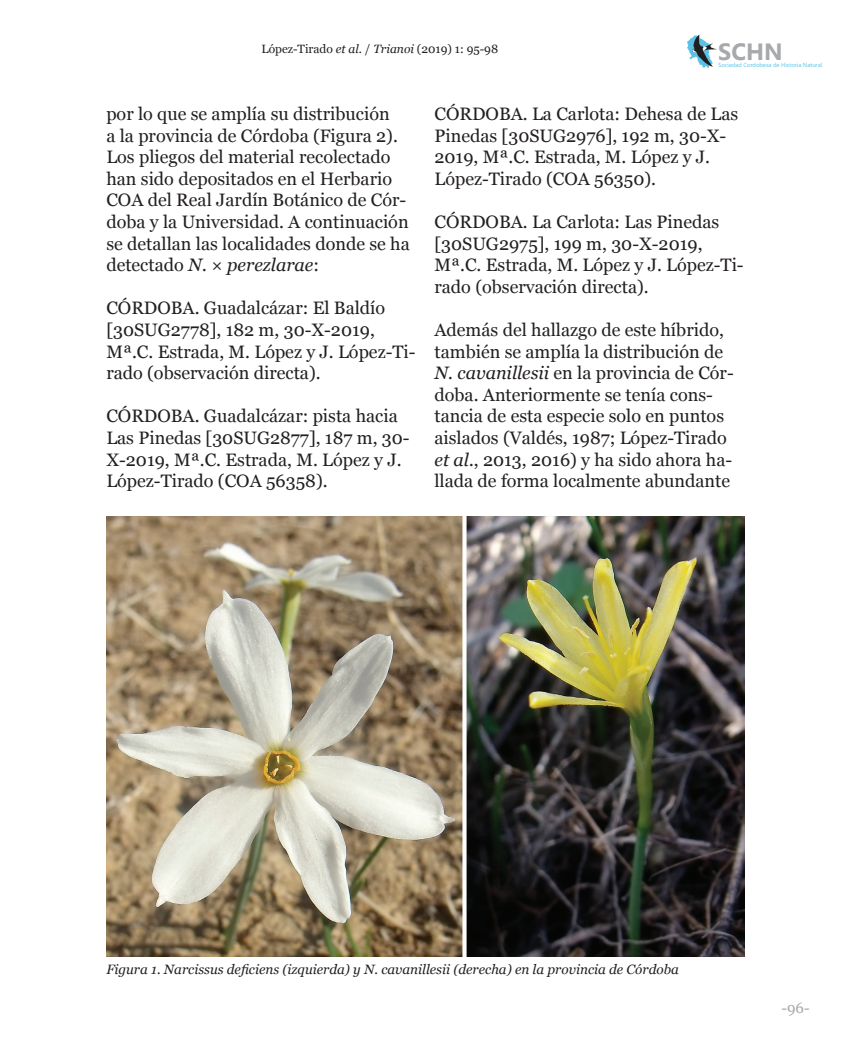
<style>
.page{position:relative;width:851px;height:1063px;background:#fff}
.page>*{position:absolute;margin:0;border:0;box-sizing:border-box;transform-origin:0 0}
.t1{font:700 23.55px "Gisha";color:#a8a9ad}
.t2{font:18px/21.6px "Georgia";color:#231f20}
.t3{font:15px "Georgia";color:#a8a9ad}
.t4{font:italic 13.5px "Georgia";color:#231f20}
.t5{font:12px "Georgia";color:#231f20}
.t6{font:5.85px "Gisha";color:#58c3e6}
.s1{font-style:italic}
</style>
<div class="page">
<svg style="left:687px;top:35px;width:30px;height:33px"></svg>
<img style="left:106px;top:517px;width:638px;height:440px">
<p class="t5" style="left:261px;top:42px;width:238px">López-Tirado <span class="s1">et al.</span> / <span class="s1">Trianoi</span> (2019) 1: 95-98</p>
<h1 class="t1" style="left:718px;top:38px;width:66px">SCHN</h1>
<p class="t6" style="left:718px;top:61px;width:105px">Sociedad Cordobesa de Historia Natural</p>
<p class="t2" style="left:106px;top:103px;width:305px">por lo que se amplía su distribución<br>a la provincia de Córdoba (Figura 2).<br>Los pliegos del material recolectado han sido depositados en el Herbario COA del Real Jardín Botánico de Cór&shy;doba y la Universidad. A continuación se detallan las localidades donde se ha detectado <span class="s1">N. × perezlarae</span>:</p>
<p class="t2" style="left:106px;top:297px;width:310px">CÓRDOBA. Guadalcázar: El Baldío [30SUG2778], 182 m, 30-X-2019, Mª.C. Estrada, M. López y J. López-Ti&shy;rado (observación directa).</p>
<p class="t2" style="left:106px;top:405px;width:305px">CÓRDOBA. Guadalcázar: pista hacia Las Pinedas [30SUG2877], 187 m, 30- X-2019, Mª.C. Estrada, M. López y J.<br>López-Tirado (COA 56358).</p>
<p class="t2" style="left:434px;top:103px;width:305px">CÓRDOBA. La Carlota: Dehesa de Las<br>Pinedas [30SUG2976], 192 m, 30-X-<br>2019, Mª.C. Estrada, M. López y J.<br>López-Tirado (COA 56350).</p>
<p class="t2" style="left:434px;top:211px;width:310px">CÓRDOBA. La Carlota: Las Pinedas [30SUG2975], 199 m, 30-X-2019, Mª.C. Estrada, M. López y J. López-Ti&shy;rado (observación directa).</p>
<p class="t2" style="left:434px;top:319px;width:301px">Además del hallazgo de este híbrido, también se amplía la distribución de <span class="s1">N. cavanillesii</span> en la provincia de Cór&shy;doba. Anteriormente se tenía cons&shy;tancia de esta especie solo en puntos aislados (Valdés, 1987; López-Tirado <span class="s1">et al.</span>, 2013, 2016) y ha sido ahora ha&shy;llada de forma localmente abundante</p>
<p class="t4" style="left:106px;top:962px;width:574px">Figura 1. Narcissus deficiens (izquierda) y N. cavanillesii (derecha) en la provincia de Córdoba</p>
<p class="t3" style="left:781px;top:999px;width:30px">-96-</p>
</div>
